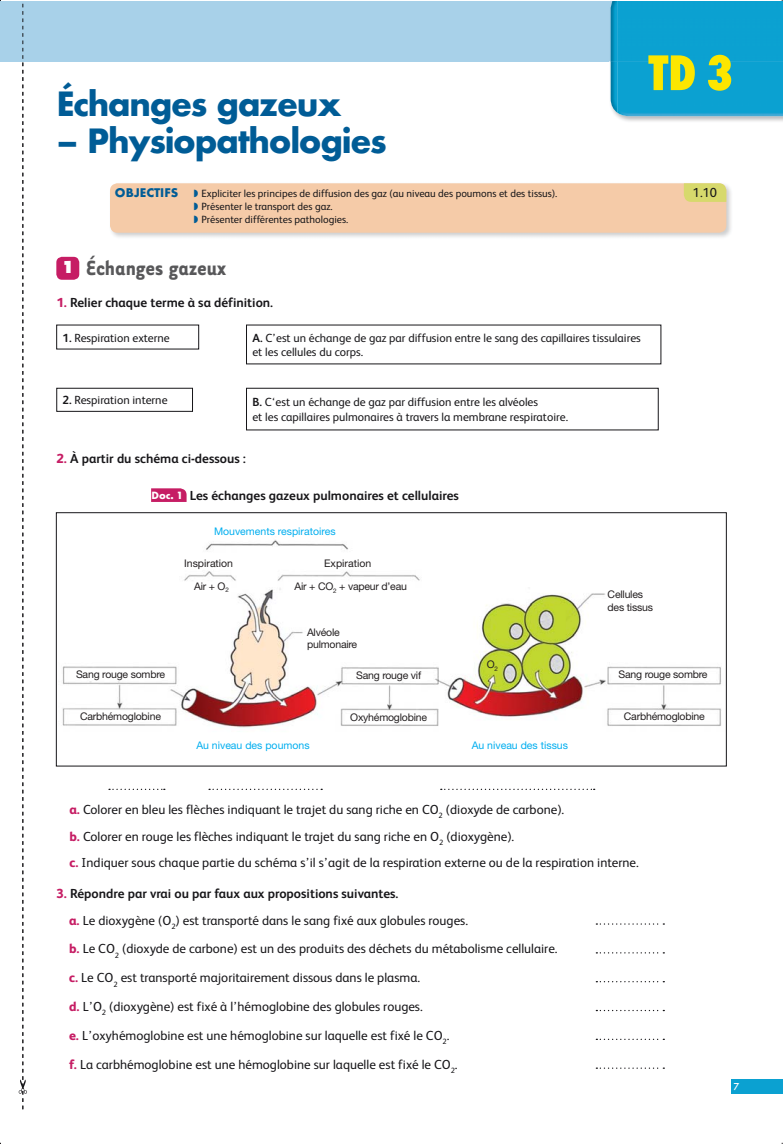
<style>
.page{position:relative;width:783px;height:1144px;background:#fff}
.page>*{position:absolute;margin:0;border:0;box-sizing:border-box;transform-origin:0 0}
.t1{font:800 condensed 52.05px "Futura T";color:#fce600}
.t2{font:700 36.75px "Futura T";letter-spacing:-.035em;color:#005c96}
.t3{font:700 23.55px "Tarzana Narrow";color:#58585a}
.t4{font:13.05px/26.8px "FS Albert";color:#171619}
.t5{font:700 13.05px "FS Albert";color:#171619}
.t6{font:700 13.05px "Futura T";color:#005c96}
.t7{font:11.85px/14.4px "FS Albert";color:#171619}
.t8{font:10.5px/12.6px "Helvetica Neue LT Std";letter-spacing:-.02em;color:#231f20}
.t9{font:10.5px/13px "FS Albert";color:#171619}
.t10{font:10.5px "Helvetica Neue LT Std";color:#00aeef}
.t11{font:10.5px "Helvetica Neue LT Std";color:#231f20}
.t12{font:500 10.5px "Futura T";color:#fff}
.s1{font-family:"Futura T";font-weight:800;font-size:18.15px;color:#fff}
.s2{font-weight:800;color:#c61d64}
.s3{font-weight:700}
.s4{font-family:"Futura T Bold Ro 1";font-weight:400;font-size:10.95px;color:#fff}
</style>
<div class="page">
<div style="left:731px;top:1079px;width:51px;height:15px;background:#0ba1d1"></div>
<img style="left:110px;top:185px;width:621px;height:52px">
<div style="left:110px;top:183px;width:616px;height:50px;background:#f5cba8;border-radius:7px"></div>
<svg style="left:683px;top:183px;width:43px;height:19px"></svg>
<div style="left:56px;top:257px;width:23px;height:23px;background:#c61d64;border-radius:6px"></div>
<div style="left:56px;top:388px;width:137px;height:24px;border:1px solid #171619"></div>
<div style="left:246px;top:388px;width:412px;height:42px;border:1px solid #171619"></div>
<img style="left:62px;top:540px;width:659px;height:188px">
<div style="left:56px;top:512px;width:670px;height:254px;border:1px solid #171619"></div>
<svg style="left:151px;top:488px;width:35px;height:14px"></svg>
<svg style="left:109px;top:789px;width:56px;height:1px"></svg>
<svg style="left:209px;top:789px;width:113px;height:1px"></svg>
<svg style="left:440px;top:789px;width:154px;height:1px"></svg>
<svg style="left:596px;top:923px;width:68px;height:2px"></svg>
<svg style="left:596px;top:952px;width:68px;height:1px"></svg>
<svg style="left:596px;top:981px;width:68px;height:1px"></svg>
<svg style="left:596px;top:1010px;width:68px;height:1px"></svg>
<svg style="left:596px;top:1039px;width:68px;height:1px"></svg>
<svg style="left:596px;top:1067px;width:68px;height:2px"></svg>
<div style="left:1px;top:1px;width:781px;height:60px;background:#a8d1e9"></div>
<img style="left:610px;top:1px;width:7px;height:112px">
<div style="left:617px;top:1px;width:165px;height:115px;background:#0ba1d1"></div>
<div style="left:648px;top:61px;width:78px;height:29px;background:#0ba1d1"></div>
<svg style="left:19px;top:3px;width:8px;height:1106px"></svg>
<h1 class="t1" style="left:648px;top:42px;width:87px">TD 3</h1>
<h1 class="t1" style="left:705px;top:42px;width:29px">1</h1>
<h2 class="t2" style="left:56px;top:89px;width:286px">Échanges gazeux</h2>
<h2 class="t2" style="left:56px;top:126px;width:332px">– Physiopathologies</h2>
<p class="t6" style="left:115px;top:187px;width:65px">OBJECTIFS</p>
<p class="t9" style="left:201px;top:188px;width:357px">Expliciter les principes de diffusion des gaz (au niveau des poumons et des tissus).</p>
<p class="t4" style="left:692px;top:180px;width:26px">1.10</p>
<p class="t9" style="left:201px;top:201px;width:148px">Présenter le transport des gaz.<br>Présenter différentes pathologies.</p>
<h3 class="t3" style="left:61px;top:260px;width:166px"><span class="s1">1</span> Échanges gazeux</h3>
<p class="t5" style="left:56px;top:297px;width:218px"><span class="s2">1.</span> Relier chaque terme à sa définition.</p>
<p class="t7" style="left:63px;top:331px;width:109px"><span class="s3">1.</span> Respiration externe</p>
<p class="t7" style="left:252px;top:332px;width:390px"><span class="s3">A.</span> C’est un échange de gaz par diffusion entre le sang des capillaires tissulaires et les cellules du corps.</p>
<p class="t7" style="left:63px;top:394px;width:106px"><span class="s3">2.</span> Respiration interne</p>
<p class="t7" style="left:252px;top:396px;width:317px"><span class="s3">B.</span> C‘est un échange de gaz par diffusion entre les alvéoles<br>et les capillaires pulmonaires à travers la membrane respiratoire.</p>
<p class="t5" style="left:56px;top:453px;width:191px"><span class="s2">2.</span> À partir du schéma ci- dessous :</p>
<p class="t5" style="left:151px;top:491px;width:309px"><span class="s4">Doc. 1</span> Les échanges gazeux pulmonaires et cellulaires</p>
<p class="t10" style="left:214px;top:528px;width:123px">Mouvements respiratoires</p>
<p class="t11" style="left:184px;top:559px;width:50px">Inspiration</p>
<p class="t11" style="left:324px;top:559px;width:49px">Expiration</p>
<p class="t8" style="left:294px;top:581px;width:114px">Air + CO<sub>2</sub> + vapeur d’eau</p>
<p class="t8" style="left:194px;top:580px;width:36px">Air + O<sub>2</sub></p>
<p class="t8" style="left:307px;top:627px;width:52px">Alvéole pulmonaire</p>
<p class="t8" style="left:607px;top:589px;width:47px">Cellules des tissus</p>
<p class="t8" style="left:486px;top:659px;width:13px">O<sub>2</sub></p>
<p class="t8" style="left:76px;top:669px;width:90px">Sang rouge sombre</p>
<p class="t8" style="left:618px;top:669px;width:90px">Sang rouge sombre</p>
<p class="t8" style="left:80px;top:711px;width:82px">Carbhémoglobine</p>
<p class="t8" style="left:350px;top:712px;width:78px">Oxyhémoglobine</p>
<p class="t8" style="left:623px;top:711px;width:82px">Carbhémoglobine</p>
<p class="t8" style="left:356px;top:670px;width:66px">Sang rouge vif</p>
<p class="t10" style="left:196px;top:741px;width:115px">Au niveau des poumons</p>
<p class="t10" style="left:471px;top:741px;width:98px">Au niveau des tissus</p>
<p class="t4" style="left:69px;top:797px;width:570px"><span class="s2">a.</span> Colorer en bleu les flèches indiquant le trajet du sang riche en CO<sub>2</sub> (dioxyde de carbone).<br><span class="s2">b.</span> Colorer en rouge les flèches indiquant le trajet du sang riche en O<sub>2</sub> (dioxygène).<br><span class="s2">c.</span> Indiquer sous chaque partie du schéma s’il s’agit de la respiration externe ou de la respiration interne.</p>
<p class="t4" style="left:69px;top:882px;width:400px;text-indent:-13px"><span class="s2">3.</span> <span class="s3">Répondre par vrai ou par faux aux propositions suivantes.<br></span><span class="s2">a.</span> Le dioxygène (O<sub>2</sub>) est transporté dans le sang fixé aux globules rouges.</p>
<p class="t4" style="left:69px;top:937px;width:490px"><span class="s2">b.</span> Le CO<sub>2</sub> (dioxyde de carbone) est un des produits des déchets du métabolisme cellulaire.</p>
<p class="t4" style="left:69px;top:966px;width:352px"><span class="s2">c.</span> Le CO<sub>2</sub> est transporté majoritairement dissous dans le plasma.</p>
<p class="t4" style="left:69px;top:994px;width:355px"><span class="s2">d.</span> L’O<sub>2</sub> (dioxygène) est fixé à l’hémoglobine des globules rouges.</p>
<p class="t4" style="left:69px;top:1023px;width:382px"><span class="s2">e.</span> L’oxyhémoglobine est une hémoglobine sur laquelle est fixé le CO<sub>2</sub>.</p>
<p class="t4" style="left:69px;top:1052px;width:390px"><span class="s2">f.</span> La carbhémoglobine est une hémoglobine sur laquelle est fixé le CO<sub>2</sub>.</p>
<p class="t12" style="left:733px;top:1082px;width:7px">7</p>
</div>
